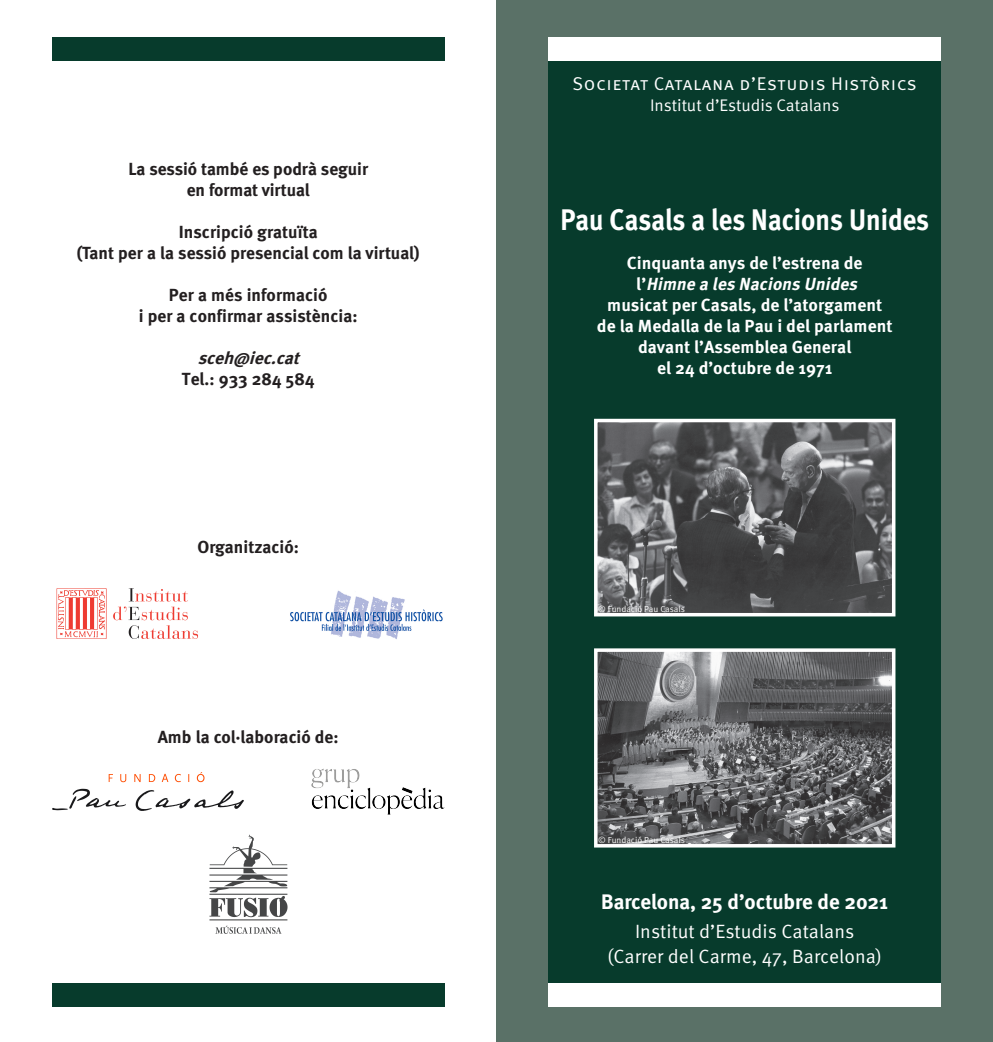
<style>
.page{position:relative;width:993px;height:1042px;background:#fff}
.page>*{position:absolute;margin:0;border:0;box-sizing:border-box;transform-origin:0 0}
.t1{font:700 29.75px "Meta";color:#fff;scale:.9 1}
.t2{font:700 21px "Meta";color:#fff}
.t3{font:19.25px "Meta Pro";color:#fff}
.t4{font:18.55px "Meta Pro";letter-spacing:.035em;color:#fff}
.t5{font:700 17.5px/21px "Meta";letter-spacing:.005em;color:#231f20;text-align:center}
.t6{font:700 17.5px/21px "Meta Pro";color:#fff;text-align:center}
.t7{font:italic 700 17.5px "Meta";color:#231f20}
.t8{font:16.8px "Meta Pro";color:#fff}
.t9{font:8.75px "Meta Pro";letter-spacing:-.01em;color:#fff}
.s1{font-style:italic}
</style>
<div class="page">
<div style="left:496px;top:0;width:496px;height:1042px;background:#5a7167"></div>
<div style="left:548px;top:38px;width:392px;height:967px;background:#073b2c"></div>
<div style="left:548px;top:37px;width:392px;height:24px;background:#fff"></div>
<div style="left:548px;top:983px;width:392px;height:23px;background:#fff"></div>
<img style="left:598px;top:424px;width:292px;height:187px">
<div style="left:593px;top:419px;width:302px;height:197px;border:4px solid #fff"></div>
<img style="left:598px;top:653px;width:292px;height:189px">
<div style="left:593px;top:648px;width:302px;height:199px;border:4px solid #fff"></div>
<div style="left:52px;top:37px;width:392px;height:24px;background:#073b2c"></div>
<div style="left:52px;top:983px;width:392px;height:23px;background:#073b2c"></div>
<img style="left:290px;top:590px;width:153px;height:49px">
<img style="left:57px;top:588px;width:141px;height:51px">
<img style="left:209px;top:834px;width:78px;height:99px">
<img style="left:52px;top:772px;width:192px;height:38px">
<img style="left:311px;top:768px;width:133px;height:46px">
<p class="t5" style="left:128px;top:159px;width:241px">La sessió també es podrà seguir en format virtual</p>
<p class="t5" style="left:179px;top:222px;width:140px">Inscripció gratuïta</p>
<p class="t5" style="left:77px;top:243px;width:344px">(Tant per a la sessió presencial com la virtual)</p>
<p class="t5" style="left:169px;top:285px;width:160px">Per a més informació</p>
<p class="t5" style="left:139px;top:306px;width:220px">i per a confirmar assistència:</p>
<p class="t7" style="left:197px;top:348px;width:108px">sceh@iec.cat</p>
<p class="t5" style="left:182px;top:369px;width:134px">Tel.: 933 284 584</p>
<p class="t5" style="left:197px;top:537px;width:103px">Organització:</p>
<p class="t5" style="left:158px;top:726px;width:182px">Amb la col·laboració de:</p>
<p class="t4" style="left:572px;top:72px;width:345px">Societat Catalana d’Estudis Històrics</p>
<p class="t8" style="left:649px;top:95px;width:191px">Institut d’Estudis Catalans</p>
<p class="t1" style="left:560px;top:202px;width:411px">Pau Casals a les Nacions Unides</p>
<p class="t6" style="left:596px;top:253px;width:297px">Cinquanta anys de l’estrena de<br>l ’ <span class="s1">Himne a les Nacions Unides<br></span>musicat per Casals, de l’atorgament de la Medalla de la Pau i del parlament davant l’Assemblea General<br>el 24 d’octubre de 1971</p>
<p class="t9" style="left:598px;top:603px;width:88px">© Fundació Pau Casals</p>
<p class="t9" style="left:598px;top:834px;width:88px">© Fundació Pau Casals</p>
<p class="t2" style="left:601px;top:889px;width:288px">Barcelona, 25 d’octubre de 2021</p>
<p class="t3" style="left:634px;top:919px;width:221px">Institut d’Estudis Catalans</p>
<p class="t3" style="left:607px;top:943px;width:276px">(Carrer del Carme, 47, Barcelona)</p>
</div>
